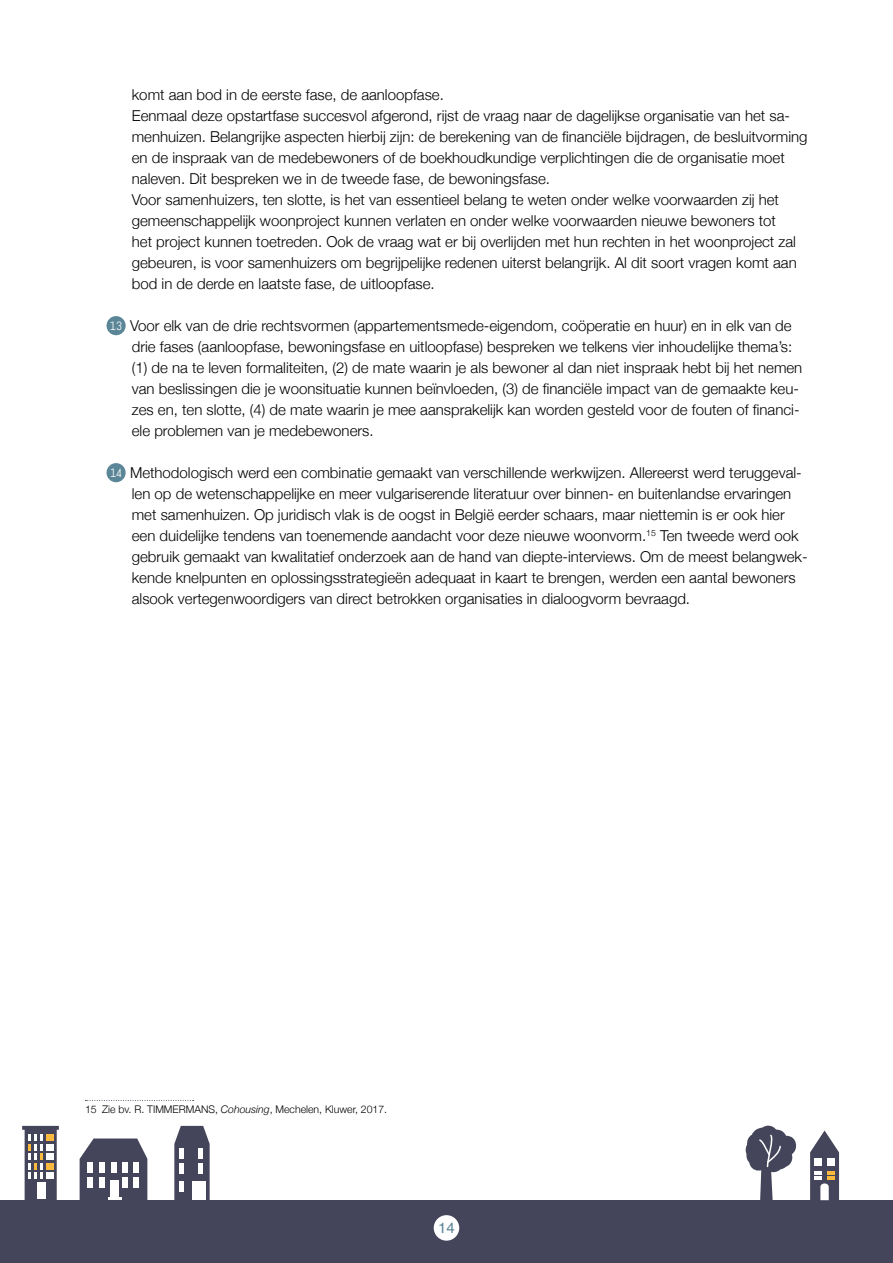
<style>
.page{position:relative;width:893px;height:1263px;background:#fff}
.page>*{position:absolute;margin:0;border:0;box-sizing:border-box;transform-origin:0 0}
.t1{font:300 15px/21px "Helvetica Neue";color:#000}
.t2{font:15px "Helvetica";color:#5b8698}
.t3{font:300 10.5px "Helvetica Neue";color:#000}
.s1{font-family:"Abel";font-weight:400;font-size:12px;color:#fff}
.s2{font-style:italic}
</style>
<div class="page">
<div style="left:0;top:1200px;width:893px;height:63px;background:#44455a"></div>
<svg style="left:174px;top:1126px;width:36px;height:74px;background:#545568"></svg>
<div style="left:179px;top:1148px;width:5px;height:11px;background:#fff"></div>
<hr style="left:198px;top:1148px;width:4px;height:11px;background:#fff">
<div style="left:179px;top:1163px;width:5px;height:11px;background:#fff"></div>
<div style="left:179px;top:1181px;width:5px;height:11px;background:#fff"></div>
<hr style="left:198px;top:1163px;width:4px;height:11px;background:#fff">
<div style="left:192px;top:1181px;width:14px;height:19px;background:#fff"></div>
<svg style="left:22px;top:1126px;width:37px;height:74px"></svg>
<div style="left:37px;top:1182px;width:9px;height:17px;background:#fff"></div>
<svg style="left:80px;top:1138px;width:67px;height:62px"></svg>
<svg style="left:810px;top:1130px;width:29px;height:71px"></svg>
<svg style="left:746px;top:1125px;width:51px;height:75px"></svg>
<div style="left:434px;top:1215px;width:25px;height:26px;background:#fff;border-radius:50%"></div>
<div style="left:107px;top:316px;width:19px;height:19px;background:#5b8698;border-radius:50%"></div>
<div style="left:107px;top:463px;width:19px;height:19px;background:#5b8698;border-radius:50%"></div>
<svg style="left:85px;top:1100px;width:109px;height:1px"></svg>
<p class="t1" style="left:132px;top:83px;width:677px">komt aan bod in de eerste fase, de aanloopfase.<br>Eenmaal deze opstartfase succesvol afgerond, rijst de vraag naar de dagelijkse organisatie van het sa&shy;menhuizen. Belangrijke aspecten hierbij zijn: de berekening van de financiële bijdragen, de besluitvorming en de inspraak van de medebewoners of de boekhoudkundige verplichtingen die de organisatie moet naleven. Dit bespreken we in de tweede fase, de bewoningsfase.<br>Voor samenhuizers, ten slotte, is het van essentieel belang te weten onder welke voorwaarden zij het gemeenschappelijk woonproject kunnen verlaten en onder welke voorwaarden nieuwe bewoners tot<br>het project kunnen toetreden. Ook de vraag wat er bij overlijden met hun rechten in het woonproject zal gebeuren, is voor samenhuizers om begrijpelijke redenen uiterst belangrijk. Al dit soort vragen komt aan bod in de derde en laatste fase, de uitloopfase.</p>
<p class="t1" style="left:132px;top:314px;width:672px;text-indent:-22px"><span class="s1">13</span> Voor elk van de drie rechtsvormen (appartementsmede-eigendom, coöperatie en huur) en in elk van de drie fases (aanloopfase, bewoningsfase en uitloopfase) bespreken we telkens vier inhoudelijke thema’s: (1) de na te leven formaliteiten, (2) de mate waarin je als bewoner al dan niet inspraak hebt bij het nemen van beslissingen die je woonsituatie kunnen beïnvloeden, (3) de financiële impact van de gemaakte keu&shy;zes en, ten slotte, (4) de mate waarin je mee aansprakelijk kan worden gesteld voor de fouten of financi&shy;ële problemen van je medebewoners.</p>
<p class="t1" style="left:132px;top:461px;width:677px;text-indent:-22px"><span class="s1">14</span> Methodologisch werd een combinatie gemaakt van verschillende werkwijzen. Allereerst werd teruggeval&shy;len op de wetenschappelijke en meer vulgariserende literatuur over binnen- en buitenlandse ervaringen met samenhuizen. Op juridisch vlak is de oogst in België eerder schaars, maar niettemin is er ook hier een duidelijke tendens van toenemende aandacht voor deze nieuwe woonvorm. <sup>15</sup> Ten tweede werd ook gebruik gemaakt van kwalitatief onderzoek aan de hand van diepte-interviews. Om de meest belangwek&shy;kende knelpunten en oplossingsstrategieën adequaat in kaart te brengen, werden een aantal bewoners alsook vertegenwoordigers van direct betrokken organisaties in dialoogvorm bevraagd.</p>
<p class="t3" style="left:85px;top:1101px;width:302px">15 Zie bv. R. TIMMERMANS, <span class="s2">Cohousing</span>, Mechelen, Kluwer, 2017.</p>
<p class="t2" style="left:438px;top:1216px;width:18px">14</p>
</div>
